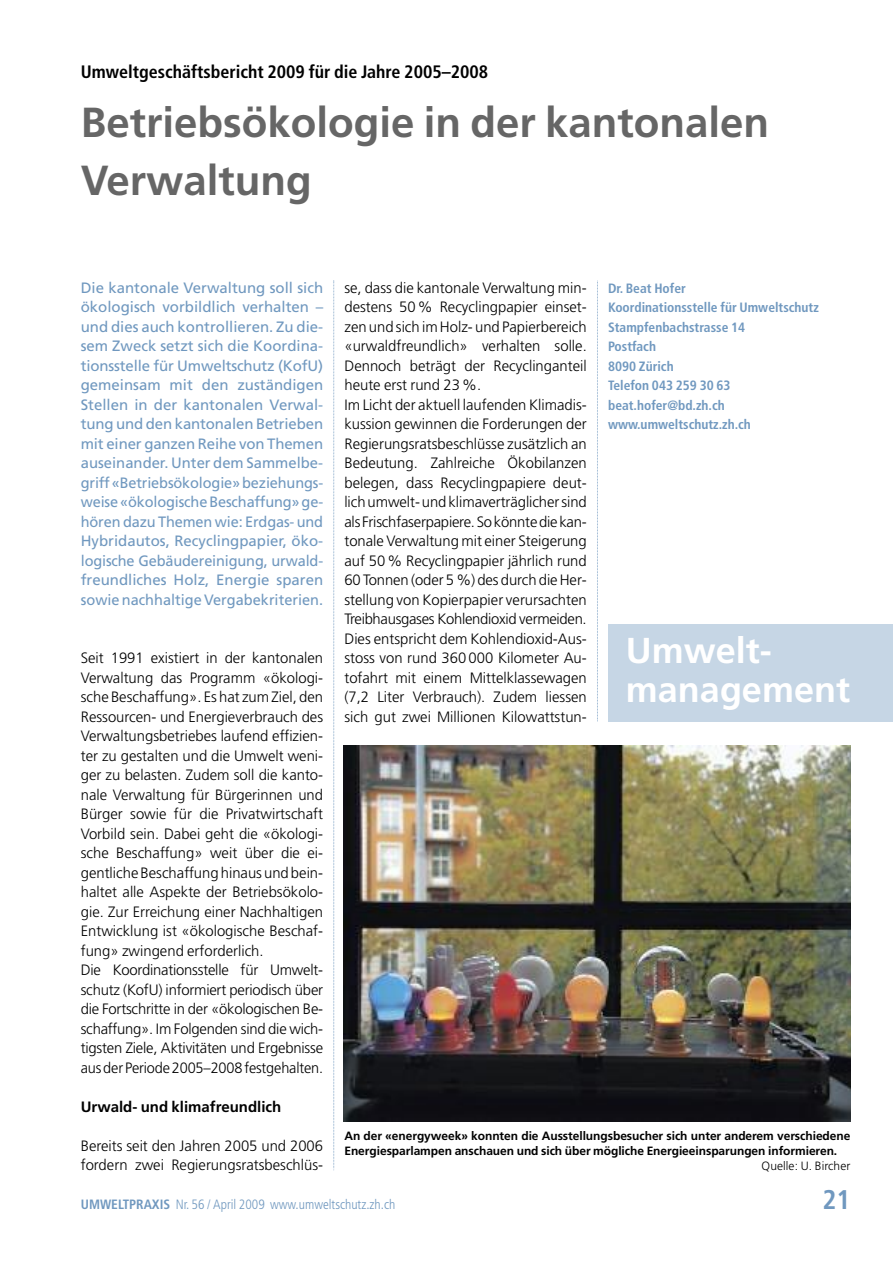
<style>
.page{position:relative;width:893px;height:1263px;background:#fff}
.page>*{position:absolute;margin:0;border:0;box-sizing:border-box;transform-origin:0 0}
.t1{font:700 42px/58.5px "Frutiger LT Std";color:#666}
.t2{font:700 36px/39px "Frutiger LT Std";color:#fff}
.t3{font:700 condensed 27px "Frutiger LT Std";color:#7098bf}
.t4{font:700 condensed 18px "Frutiger LT Std";color:#000}
.t5{font:300 15px/19.5px "Frutiger LT Std";color:#000}
.t6{font:15px/19.5px "Frutiger LT Std";color:#7098bf;text-align:justify}
.t7{font:700 15px "Frutiger LT Std";color:#000}
.t8{font:700 condensed 13.5px/19.5px "Frutiger LT Std";color:#7098bf}
.t9{font:300 condensed 13.5px "Frutiger LT Std";color:#7098bf}
.t10{font:700 12px/15px "Frutiger LT Std";letter-spacing:-.005em;color:#000}
.t11{font:300 12px "Frutiger LT Std";letter-spacing:.005em;color:#000}
.s1{font-weight:700}
</style>
<div class="page">
<div style="left:608px;top:624px;width:285px;height:97px;background:#c6d6e5"></div>
<svg style="left:597px;top:281px;width:1px;height:441px"></svg>
<svg style="left:333px;top:281px;width:1px;height:889px"></svg>
<img style="left:344px;top:745px;width:506px;height:376px">
<p class="t4" style="left:81px;top:65px;width:409px">Umweltgeschäftsbericht 2009 für die Jahre 2005–2008</p>
<h1 class="t1" style="left:81px;top:96px;width:690px">Betriebsökologie in der kantonalen<br>Verwaltung</h1>
<p class="t6" style="left:81px;top:279px;width:244px">Die kantonale Verwaltung soll sich ökologisch vorbildlich verhalten – und dies auch kontrollieren. Zu die&shy;sem Zweck setzt sich die Koordina&shy;tionsstelle für Umweltschutz (KofU) gemeinsam mit den zuständigen Stellen in der kantonalen Verwal&shy;tung und den kantonalen Betrieben mit einer ganzen Reihe von Themen auseinander. Unter dem Sammelbe&shy;griff«Betriebsökologie»beziehungs&shy;weise«ökologischeBeschaffung»ge&shy;hören dazu Themen wie: Erdgas- und Hybridautos, Recyclingpapier, öko&shy;logische Gebäudereinigung, urwald&shy;freundliches Holz, Energie sparen sowienachhaltigeVergabekriterien.</p>
<p class="t5" style="left:81px;top:649px;width:244px">Seit 1991 existiert in der kantonalen Verwaltung das Programm «ökologi&shy;sche Beschaffung». Es hat zum Ziel, den Ressourcen- und Energieverbrauch des Verwaltungsbetriebes laufend effizien&shy;ter zu gestalten und die Umwelt weni&shy;ger zu belasten. Zudem soll die kanto&shy;nale Verwaltung für Bürgerinnen und Bürger sowie für die Privatwirtschaft Vorbild sein. Dabei geht die «ökologi&shy;sche Beschaffung» weit über die ei&shy;gentliche Beschaffung hinaus und bein&shy;haltet alle Aspekte der Betriebsökolo&shy;gie. Zur Erreichung einer Nachhaltigen Entwicklung ist «ökologische Beschaf&shy;fung» zwingend erforderlich.<br>Die Koordinationsstelle für Umwelt&shy;schutz (KofU) informiert periodisch über die Fortschritte in der «ökologischen Be&shy;schaffung». Im Folgenden sind die wich&shy;tigsten Ziele, Aktivitäten und Ergebnisse ausder Periode2005–2008festgehalten.</p>
<p class="t7" style="left:81px;top:1100px;width:202px">Urwald- und klimafreundlich</p>
<p class="t5" style="left:81px;top:1137px;width:244px">Bereits seit den Jahren 2005 und 2006 fordern zwei Regierungsratsbeschlüs-</p>
<p class="t5" style="left:344px;top:279px;width:244px">se, dass die kantonale Verwaltung min&shy;destens 50% Recyclingpapier einset&shy;zen und sich im Holz- und Papierbereich «urwaldfreundlich» verhalten solle.<br>Dennoch beträgt der Recyclinganteil heute erst rund 23%.<br>Im Licht der aktuell laufenden Klimadis&shy;kussion gewinnen die Forderungen der Regierungsratsbeschlüsse zusätzlich an Bedeutung. Zahlreiche Ökobilanzen belegen, dass Recyclingpapiere deut&shy;lichumwelt-undklimaverträglichersind als Frischfaserpapiere.Sokönntediekan&shy;tonale Verwaltung mit einer Steigerung auf 50% Recyclingpapier jährlich rund 60 Tonnen (oder 5%) des durch dieHer&shy;stellung von Kopierpapier verursachten Treibhausgases Kohlendioxid vermeiden.<br>Dies entspricht dem Kohlendioxid-Aus&shy;stoss von rund 360 000 Kilometer Au&shy;tofahrt mit einem Mittelklassewagen (7,2 Liter Verbrauch). Zudem liessen sich gut zwei Millionen Kilowattstun-</p>
<p class="t8" style="left:608px;top:279px;width:212px">Dr. Beat Hofer<br>Koordinationsstelle für Umweltschutz<br>Stampfenbachstrasse 14<br>Postfach<br>8090 Zürich<br>Telefon 043 259 30 63 beat.hofer@bd.zh.ch www.umweltschutz.zh.ch</p>
<h2 class="t2" style="left:626px;top:634px;width:226px">Umwelt&shy;management</h2>
<p class="t10" style="left:344px;top:1129px;width:507px">An der «energyweek» konnten die Ausstellungsbesucher sich unter anderem verschiedene<br>Energiesparlampen anschauen und sich über mögliche Energieeinsparungen informieren.</p>
<p class="t11" style="left:762px;top:1161px;width:90px">Quelle: U. Bircher</p>
<p class="t9" style="left:81px;top:1199px;width:316px"><span class="s1">UMWELTPRAXIS</span> Nr. 56 / April 2009 www.umweltschutz.zh.ch</p>
<h3 class="t3" style="left:822px;top:1189px;width:30px">21</h3>
</div>
